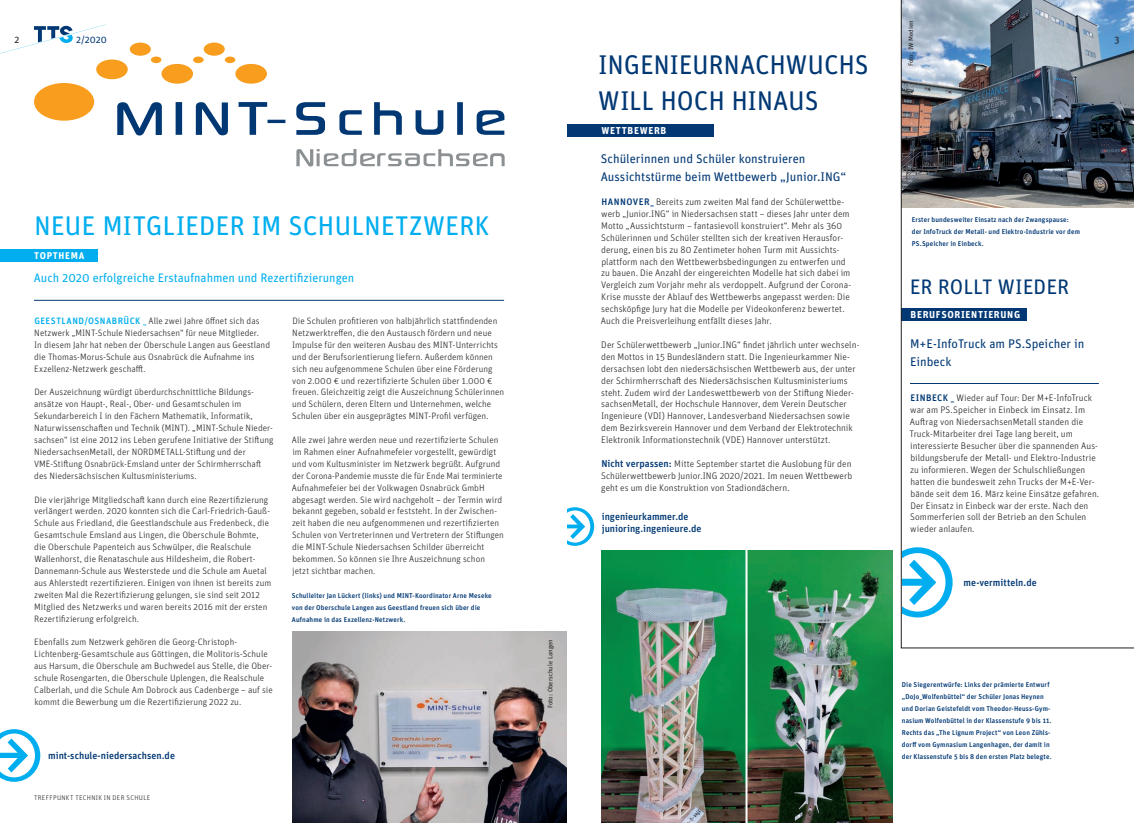
<style>
.page{position:relative;width:1134px;height:823px;background:#fff}
.page>*{position:absolute;margin:0;border:0;box-sizing:border-box;transform-origin:0 0}
.t1{font:100px "Unit Pro";color:#00aeef}
.t2{font:75px "Unit Pro";color:#00aeef}
.t3{font:55px "Unit Pro";color:#00aeef}
.t4{font:27px/35.7px "Unit Pro";color:#013874}
.t5{font:27px "Unit Pro";letter-spacing:-.005em;color:#00aeef}
.t6{font:21px "Unit Pro";color:#013874}
.t7{font:12.5px/17.8px "Unit Pro";color:#013874}
.t8{font:12.2px "Unit Pro";color:#00aeef}
.t9{font:500 10px/11.9px "Unit Pro";letter-spacing:.005em;color:#013874}
.t10{font:700 10px "Unit Pro";letter-spacing:.065em;color:#fff}
.t11{font:700 9.8px "Unit Pro";letter-spacing:.07em;color:#fff}
.t12{font:9.8px "Unit Pro";color:#013874}
.t13{font:9.8px "Unit Pro";color:#231f20}
.t14{font:300 9.5px/11.9px "Unit Pro";letter-spacing:.005em;color:#231f20}
.t15{font:300 9.2px/11.9px "Unit Pro";letter-spacing:.005em;color:#231f20}
.t16{font:500 7px/12px "Unit Pro";letter-spacing:.015em;color:#013874}
.t17{font:300 6.8px "Unit Pro";letter-spacing:.05em;color:#231f20}
.t18{font:6.5px "Unit Pro";letter-spacing:.01em;color:#231f20}
.s1{font-weight:500;color:#00aeef}
.s2{font-weight:500;color:#013874}
.s3{font-weight:500;font-size:10px;color:#013874}
</style>
<div class="page">
<div style="left:0;top:249px;width:98px;height:12px;background:#00aeef"></div>
<hr style="left:34px;top:300px;width:470px;height:1px;background:#013874">
<img style="left:601px;top:550px;width:291px;height:272px">
<div style="left:567px;top:124px;width:147px;height:12px;background:#013874"></div>
<svg style="left:901px;top:0;width:233px;height:648px"></svg>
<hr style="left:910px;top:383px;width:189px;height:1px;background:#013874">
<svg style="left:296px;top:149px;width:209px;height:17px"></svg>
<img style="left:292px;top:631px;width:275px;height:191px">
<hr style="left:745px;top:544px;width:2px;height:278px;background:#fff">
<svg style="left:0;top:25px;width:504px;height:110px"></svg>
<p class="t13" style="left:15px;top:33px;width:6px">2</p>
<p class="t12" style="left:76px;top:33px;width:32px">2/2020</p>
<h3 class="t5" style="left:34px;top:208px;width:396px">NEUE MITGLIEDER IM SCHULNETZwerk</h3>
<p class="t11" style="left:34px;top:248px;width:52px">TOPTHEMA</p>
<h3 class="t8" style="left:34px;top:270px;width:322px">Auch 2020 erfolgreiche Erstaufnahmen und Rezertifizierungen</h3>
<p class="t15" style="left:34px;top:314px;width:237px"><span class="s1">G eestland/Osnabrück _</span> Alle zwei Jahre öffnet sich das Netzwerk „MINT-Schule Niedersachsen“ für neue Mitglieder.<br>In diesem Jahr hat neben der Oberschule Langen aus Geestland die Thomas-Morus-Schule aus Osnabrück die Aufnahme ins Exzellenz-Netzwerk geschafft.</p>
<p class="t15" style="left:34px;top:386px;width:241px">Der Auszeichnung würdigt überdurchschnittliche Bildungs&shy;ansätze von Haupt-, Real-, Ober- und Gesamtschulen im Sekundarbereich I in den Fächern Mathematik, Informatik, Naturwissenschaften und Technik (MINT). „MINT-Schule Nieder&shy;sachsen“ ist eine 2012 ins Leben gerufene Initiative der Stiftung NiedersachsenMetall, der NORDMETALL-Stiftung und der VME-Stiftung Osnabrück-Emsland unter der Schirmherrschaft des Niedersächsischen Kultusministeriums.</p>
<p class="t15" style="left:34px;top:493px;width:239px">Die vierjährige Mitgliedschaft kann durch eine Rezertifizierung verlängert werden. 2020 konnten sich die Carl-Friedrich-Gauß-Schule aus Friedland, die Geestlandschule aus Fredenbeck, die Gesamtschule Emsland aus Lingen, die Oberschule Bohmte, die Oberschule Papenteich aus Schwülper, die Realschule Wallenhorst, die Renataschule aus Hildesheim, die Robert-Dannemann-Schule aus Westerstede und die Schule am Auetal aus Ahlerstedt rezertifizieren. Einigen von ihnen ist bereits zum zweiten Mal die Rezertifizierung gelungen, sie sind seit 2012<br>Mitglied des Netzwerks und waren bereits 2016 mit der ersten Rezertifizierung erfolgreich.</p>
<p class="t15" style="left:34px;top:635px;width:240px">Ebenfalls zum Netzwerk gehören die Georg-Christoph-Lichtenberg-Gesamtschule aus Göttingen, die Molitoris-Schule aus Harsum, die Oberschule am Buchwedel aus Stelle, die Ober&shy;schule Rosengarten, die Oberschule Uplengen, die Realschule Calberlah, und die Schule Am Dobrock aus Cadenberge – auf sie kommt die Bewerbung um die Rezertifizierung 2022 zu.</p>
<p class="t15" style="left:292px;top:314px;width:214px">Die Schulen profitieren von halbjährlich stattfindenden Netzwerktreffen, die den Austausch fördern und neue Impulse für den weiteren Ausbau des MINT-Unterrichts und der Berufsorientierung liefern. Außerdem können sich neu aufgenommene Schulen über eine Förderung von 2.000 € und rezertifizierte Schulen über 1.000 € freuen. Gleichzeitig zeigt die Auszeichnung Schülerinnen und Schülern, deren Eltern und Unternehmen, welche Schulen über ein ausgeprägtes MINT-Profil verfügen.</p>
<p class="t15" style="left:292px;top:433px;width:213px">Alle zwei Jahre werden neue und rezertifizierte Schulen im Rahmen einer Aufnahmefeier vorgestellt, gewürdigt und vom Kultusminister im Netzwerk begrüßt. Aufgrund der Corona-Pandemie musste die für Ende Mai terminierte Aufnahmefeier bei der Volkwagen Osnabrück GmbH abgesagt werden. Sie wird nachgeholt – der Termin wird bekannt gegeben, sobald er feststeht. In der Zwischen&shy;zeit haben die neu aufgenommenen und rezertifizierten Schulen von Vertreterinnen und Vertretern der Stiftungen die MINT-Schule Niedersachsen Schilder überreicht bekommen. So können sie Ihre Auszeichnung schon jetzt sichtbar machen.</p>
<p class="t16" style="left:292px;top:588px;width:110px">Schulleiter Jan Lückert (links) und MINT</p>
<p class="t16" style="left:292px;top:588px;width:201px;text-indent:121px">-Koordinator Arne M eseke von der Oberschule Langen aus Geestland freuen sich über die<br>Aufnahme in das Exzellenz-N etzwerk.</p>
<h2 class="t2" style="left:-15px;top:707px;width:59px">→</h2>
<p class="t9" style="left:48px;top:748px;width:128px">mint-schule-niedersachsen.de</p>
<p class="t17" style="left:34px;top:792px;width:118px">Treffpunkt Technik in der Schule</p>
<h3 class="t4" style="left:598px;top:46px;width:26px">Ingenieurnachwuchs will</h3>
<h3 class="t4" style="left:660px;top:81px;width:16px">hoch</h3>
<h3 class="t4" style="left:731px;top:81px;width:15px">hinaus</h3>
<p class="t10" style="left:601px;top:123px;width:16px">WETTBEWE</p>
<p class="t10" style="left:654px;top:123px;width:13px">RB</p>
<h3 class="t7" style="left:601px;top:149px;width:247px">Schülerinnen und Schüler konstruieren<br>Aussichtstürme beim Wettbewerb „Junior.ING“</h3>
<p class="t14" style="left:601px;top:195px;width:252px"><span class="s2">Hannover_</span> Bereits zum zweiten Mal fand der Schülerwettbe&shy;werb „Junior.ING“ in Niedersachsen statt – dieses Jahr unter dem Motto „Aussichtsturm – fantasievoll konstruiert“. Mehr als 360<br>Schülerinnen und Schüler stellten sich der kreativen Herausfor&shy;derung, einen bis zu 80 Zentimeter hohen Turm mit Aussichts&shy;plattform nach den Wettbewerbsbedingungen zu entwerfen und zu bauen. Die Anzahl der eingereichten Modelle hat sich dabei im Vergleich zum Vorjahr mehr als verdoppelt. Aufgrund der Corona-Krise musste der Ablauf des Wettbewerbs angepasst werden: Die sechsköpfige Jury hat die Modelle per Videokonferenz bewertet.<br>Auch die Preisverleihung entfällt dieses Jahr.</p>
<p class="t14" style="left:601px;top:338px;width:260px">Der Schülerwettbewerb „Junior.ING“ findet jährlich unter wechseln&shy;den Mottos in 15 Bundesländern statt. Die Ingenieurkammer Nie&shy;dersachsen lobt den niedersächsischen Wettbewerb aus, der unter der Schirmherrschaft des Niedersächsischen Kultusministeriums steht. Zudem wird der Landeswettbewerb von der Stiftung Nieder&shy;sachsenMetall, der Hochschule Hannover, dem Verein Deutscher Ingenieure (VDI) Hannover, Landesverband Niedersachsen sowie dem Bezirksverein Hannover und dem Verband der Elektrotechnik Elektronik Informationstechnik (VDE) Hannover unterstützt.</p>
<p class="t14" style="left:601px;top:457px;width:253px;text-align:justify"><span class="s3">Nicht verpassen:</span> Mitte September startet die Auslobung für den Schülerwettbewerb Junior.ING 2020/2021. Im neuen Wettbewerb geht es um die Konstruktion von Stadiondächern.</p>
<h3 class="t3" style="left:554px;top:491px;width:44px">→</h3>
<p class="t9" style="left:602px;top:510px;width:101px">ingenieurkammer.de junioring.ingenieure.de</p>
<p class="t18" style="left:546px;top:707px;width:70px;rotate:-90deg">Foto: Oberschule Langen</p>
<p class="t18" style="left:907px;top:66px;width:47px;rotate:-90deg">Foto: IW Medien</p>
<p class="t16" style="left:912px;top:213px;width:170px">Erster bundesweiter Einsatz nach der Zwangspause: der InfoTruck der M etall- und Elektro-Industrie vor dem<br>PS.Speicher in Einbeck.</p>
<h3 class="t6" style="left:910px;top:273px;width:40px">Er rollt</h3>
<h3 class="t6" style="left:998px;top:273px;width:13px">wieder</h3>
<p class="t10" style="left:910px;top:308px;width:111px">BERUFSORIENTIERUNG</p>
<h3 class="t7" style="left:910px;top:334px;width:176px">M+E-InfoTruck am PS.Speicher in<br>Einbeck</h3>
<p class="t14" style="left:909px;top:391px;width:191px"><span class="s2">Einbeck _</span> Wieder auf Tour: Der M+E-InfoTruck war am PS.Speicher in Einbeck im Einsatz. Im Auftrag von NiedersachsenMetall standen die Truck-Mitarbeiter drei Tage lang bereit, um interessierte Besucher über die spannenden Aus&shy;bildungsberufe der Metall- und Elektro-Industrie zu informieren. Wegen der Schulschließungen hatten die bundesweit zehn Trucks der M+E-Ver&shy;bände seit dem 16. März keine Einsätze gefahren.<br>Der Einsatz in Einbeck war der erste. Nach den Sommerferien soll der Betrieb an den Schulen wieder anlaufen.</p>
<h1 class="t1" style="left:879px;top:518px;width:78px">→</h1>
<p class="t9" style="left:963px;top:575px;width:75px">me-vermitteln.de</p>
<p class="t16" style="left:902px;top:677px;width:151px">Die Siegerentwürfe: Links der prämierte Entwurf „DoJo_Wolfenbüttel“ der Schüler Jonas Heynen und Dorian Geistefeldt vom Theodor-Heuss-Gym&shy;nasium Wolfenbüttel in der Klassenstufe 9 bis 11.<br>Rechts das „The Lignum Project“ von Leon Zühls&shy;dorff vom Gymnasium Langenhagen, der damit in der Klassenstufe 5 bis 8 den ersten Platz belegte.</p>
<p class="t13" style="left:1114px;top:33px;width:7px">3</p>
</div>
